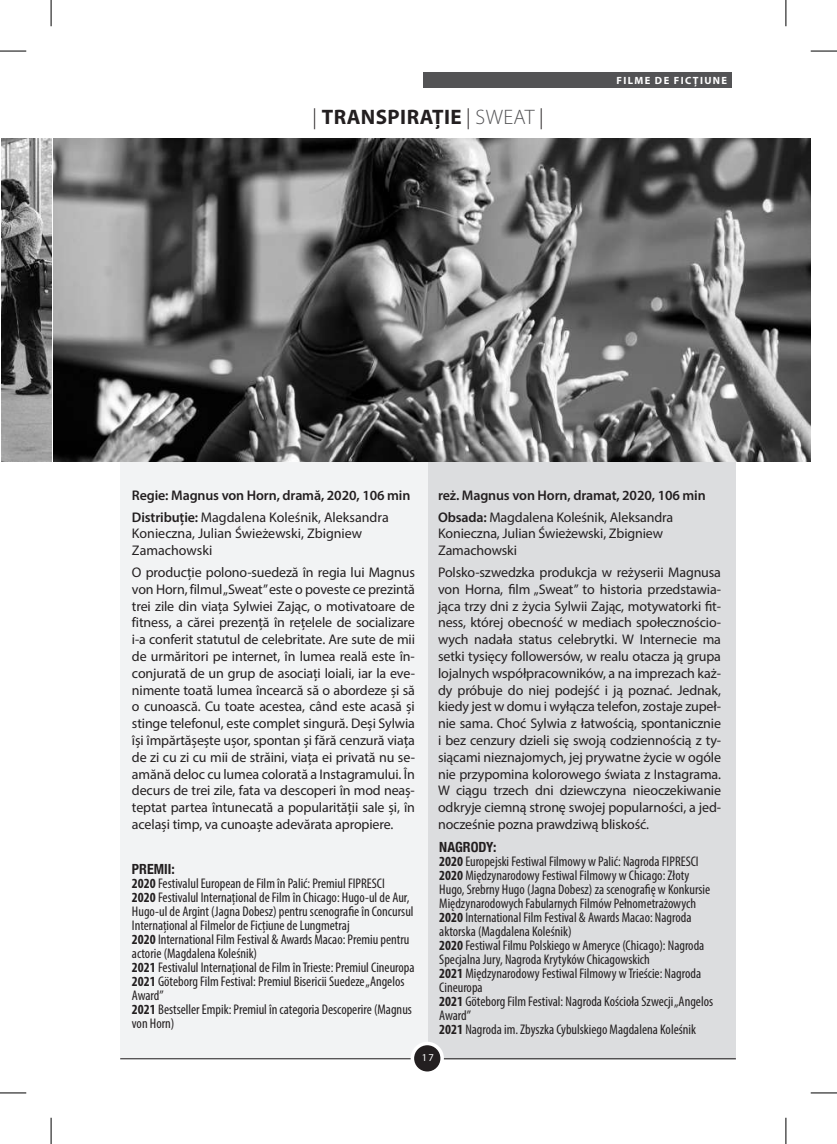
<style>
.page{position:relative;width:837px;height:1144px;background:#fff}
.page>*{position:absolute;margin:0;border:0;box-sizing:border-box;transform-origin:0 0}
.t1{font:700 21px "Myriad Pro";letter-spacing:.02em;color:#231f20}
.t2{font:14px/16.8px "Myriad Pro";letter-spacing:-.01em;color:#231f20}
.t3{font:condensed 14px/14px "Myriad Pro";color:#231f20}
.t4{font:600 14px/21.7px "Myriad Pro";letter-spacing:-.01em;color:#231f20}
.t5{font:700 condensed 14px "Helvetica Neue";color:#231f20}
.t6{font:700 10.5px "Myriad Pro";letter-spacing:.13em;color:#fff}
.t7{font:10.5px "Myriad Pro";color:#fff}
.s1{font-weight:300}
.s2{font-weight:300;color:#535355}
.s3{font-weight:400}
.s4{font-weight:700}
</style>
<div class="page">
<div style="left:423px;top:72px;width:308px;height:16px;background:#535355"></div>
<div style="left:428px;top:382px;width:307px;height:677px;background:#dcdddf"></div>
<div style="left:120px;top:382px;width:308px;height:677px;background:#f2f3f4"></div>
<hr style="left:120px;top:1058px;width:615px;height:1px;background:#231f20">
<div style="left:412px;top:1043px;width:30px;height:30px;background:#231f20;border-radius:50%"></div>
<div style="left:410px;top:1042px;width:34px;height:33px;border:4px solid #fff;border-radius:50%"></div>
<img style="left:1px;top:139px;width:50px;height:322px">
<img style="left:53px;top:139px;width:756px;height:322px">
<svg style="left:0;top:51px;width:26px;height:1px"></svg>
<svg style="left:810px;top:51px;width:26px;height:1px"></svg>
<svg style="left:0;top:1092px;width:26px;height:1px"></svg>
<svg style="left:810px;top:1092px;width:26px;height:1px"></svg>
<svg style="left:51px;top:0;width:1px;height:26px"></svg>
<svg style="left:51px;top:1118px;width:1px;height:26px"></svg>
<svg style="left:785px;top:0;width:1px;height:26px"></svg>
<svg style="left:785px;top:1118px;width:1px;height:26px"></svg>
<h1 class="t1" style="left:312px;top:103px;width:232px"><span class="s1">|</span> TRANSPIRAȚIE <span class="s1">|</span> <span class="s2">SWEAT</span> <span class="s1">|</span></h1>
<p class="t6" style="left:616px;top:74px;width:112px">FILME DE FICȚIUNE</p>
<p class="t4" style="left:132px;top:484px;width:280px">Regie: Magnus von Horn, dramă, 2020, 106 min<br>Distribuție: <span class="s3">Magdalena Koleśnik, Aleksandra</span></p>
<p class="t2" style="left:132px;top:525px;width:232px">Konieczna, Julian Świeżewski, Zbigniew<br>Zamachowski</p>
<p class="t2" style="left:132px;top:564px;width:284px;text-align:justify">O producție polono-suedeză în regia lui Magnus von Horn, filmul „Sweat” este o poveste ce prezintă trei zile din viața Sylwiei Zając, o motivatoare de fitness, a cărei prezență în rețelele de socializare i-a conferit statutul de celebritate. Are sute de mii de urmăritori pe internet, în lumea reală este în&shy;conjurată de un grup de asociați loiali, iar la eve&shy;nimente toată lumea încearcă să o abordeze și să o cunoască. Cu toate acestea, când este acasă și stinge telefonul, este complet singură. Deși Sylwia își împărtășește ușor, spontan și fără cenzură viața de zi cu zi cu mii de străini, viața ei privată nu se&shy;amănă deloc cu lumea colorată a Instagramului. În decurs de trei zile, fata va descoperi în mod neaș&shy;teptat partea întunecată a popularității sale și, în același timp, va cunoaște adevărata apropiere.</p>
<p class="t5" style="left:132px;top:857px;width:44px">PREMII:</p>
<p class="t3" style="left:132px;top:876px;width:284px"><span class="s4">2020</span> Festivalul European de Film în Palić: Premiul FIPRESCI<br><span class="s4">2020</span> Festivalul Internațional de Film în Chicago: Hugo-ul de Aur, Hugo-ul de Argint (Jagna Dobesz) pentru scenografie în Concursul Internațional al Filmelor de Ficțiune de Lungmetraj<br><span class="s4">2020</span> International Film Festival &amp; Awards Macao: Premiu pentru actorie (Magdalena Koleśnik)<br><span class="s4">2021</span> Festivalul Internațional de Film în Trieste: Premiul Cineuropa <span class="s4">2021</span> Göteborg Film Festival: Premiul Bisericii Suedeze „Angelos Award”<br><span class="s4">2021</span> Bestseller Empik: Premiul în categoria Descoperire (Magnus von Horn)</p>
<p class="t4" style="left:438px;top:484px;width:269px">reż. Magnus von Horn, dramat, 2020, 106 min<br>Obsada: <span class="s3">Magdalena Koleśnik, Aleksandra</span></p>
<p class="t2" style="left:438px;top:525px;width:226px">Konieczna, Julian Świeżewski, Zbigniew<br>Zamachowski</p>
<p class="t2" style="left:438px;top:564px;width:284px;text-align:justify">Polsko-szwedzka produkcja w reżyserii Magnusa von Horna, film „Sweat” to historia przedstawia&shy;jąca trzy dni z życia Sylwii Zając, motywatorki fit&shy;ness, której obecność w mediach społecznościo&shy;wych nadała status celebrytki. W Internecie ma setki tysięcy followersów, w realu otacza ją grupa lojalnych współpracowników, a na imprezach każ&shy;dy próbuje do niej podejść i ją poznać. Jednak, kiedy jest w domu i wyłącza telefon, zostaje zupeł&shy;nie sama. Choć Sylwia z łatwością, spontanicznie i bez cenzury dzieli się swoją codziennością z ty&shy;siącami nieznajomych, jej prywatne życie w ogóle nie przypomina kolorowego świata z Instagrama.<br>W ciągu trzech dni dziewczyna nieoczekiwanie odkryje ciemną stronę swojej popularności, a jed&shy;nocześnie pozna prawdziwą bliskość.</p>
<p class="t5" style="left:439px;top:835px;width:59px">NAGRODY:</p>
<p class="t3" style="left:439px;top:854px;width:275px"><span class="s4">2020</span> Europejski Festiwal Filmowy w Palić: Nagroda FIPRESCI <span class="s4">2020</span> Międzynarodowy Festiwal Filmowy w Chicago: Złoty Hugo, Srebrny Hugo (Jagna Dobesz) za scenografię w Konkursie Międzynarodowych Fabularnych Filmów Pełnometrażowych <span class="s4">2020</span> International Film Festival &amp; Awards Macao: Nagroda aktorska (Magdalena Koleśnik)<br><span class="s4">2020</span> Festiwal Filmu Polskiego w Ameryce (Chicago): Nagroda Specjalna Jury, Nagroda Krytyków Chicagowskich<br><span class="s4">2021</span> Międzynarodowy Festiwal Filmowy w Trieście: Nagroda Cineuropa<br><span class="s4">2021</span> Göteborg Film Festival: Nagroda Kościoła Szwecji „Angelos Award”<br><span class="s4">2021</span> Nagroda im. Zbyszka Cybulskiego Magdalena Koleśnik</p>
<p class="t7" style="left:421px;top:1051px;width:13px">17</p>
</div>
